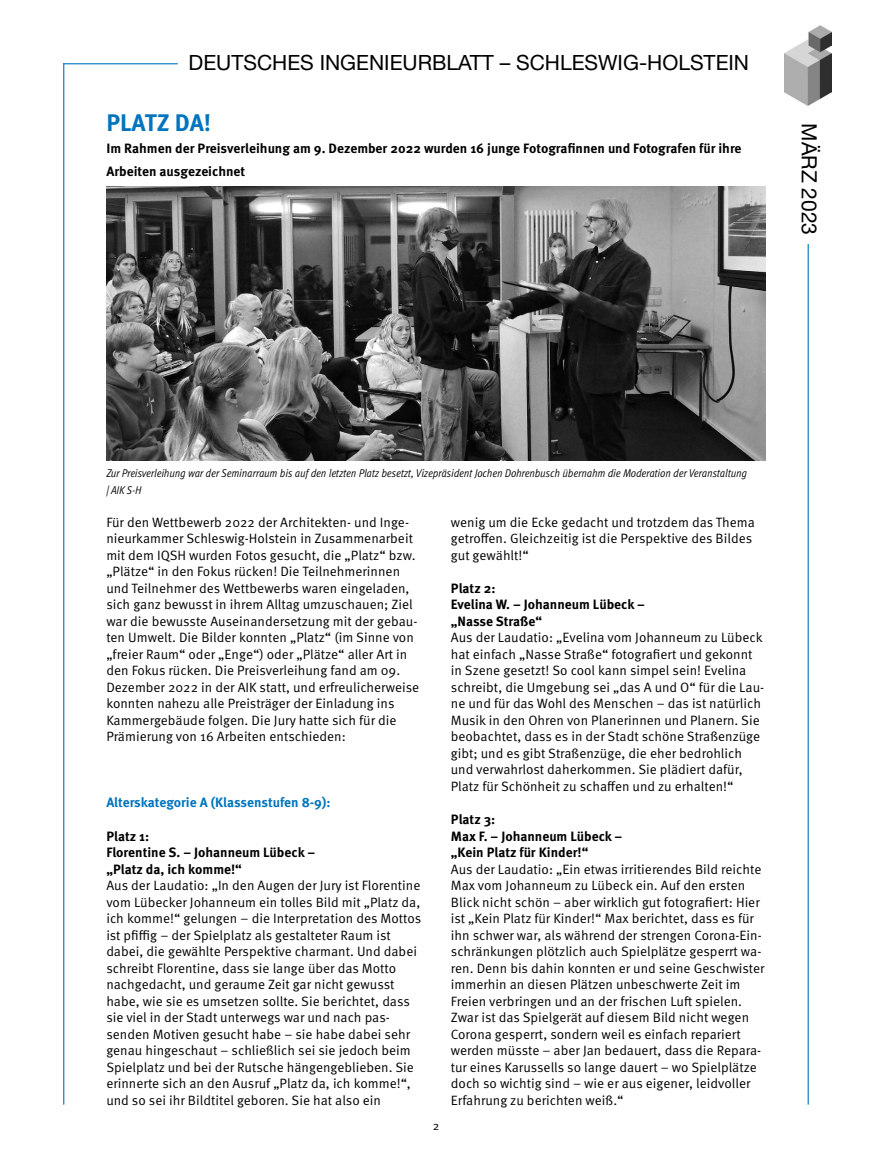
<style>
.page{position:relative;width:872px;height:1170px;background:#fff}
.page>*{position:absolute;margin:0;border:0;box-sizing:border-box;transform-origin:0 0}
.Headline_16_pt{font:700 24px "Meta OT";color:#0074bd}
.t1{font:21px "Helvetica Neue LT Std";color:#000}
.Fließtext_ohne_Absta{font:13.5px/16.5px "Meta OT Norm";color:#000}
.Fließtext{font:13.5px/16.5px "Meta OT Norm";color:#000}
.Fließtext-2{font:700 13.5px/16.5px "Meta OT";color:#000}
.Subline{font:700 13.5px/22.5px "Meta OT";color:#000}
.Fließtext-3{font:700 13.5px "Meta OT";letter-spacing:-.005em;color:#0074bd}
.t2{font:12px "Meta OT Norm";color:#000}
.Bildunterschrift{font:11.25px "Meta OT Cond Norm Ita";color:#000}
</style>
<div class="page">
<hr style="left:807px;top:222px;width:1px;height:882px;background:#0074bd">
<hr style="left:63px;top:63px;width:1px;height:1041px;background:#0074bd">
<hr style="left:63px;top:63px;width:115px;height:1px;background:#0074bd">
<div style="left:797px;top:123px;width:24px;height:120px;background:#fff"></div>
<img style="left:784px;top:26px;width:47px;height:79px">
<img style="left:106px;top:186px;width:659px;height:275px">
<h2 class="t1" style="left:189px;top:50px;width:562px">DEUTSCHES INGENIEURBLATT – SCHLESWIG-HOLSTEIN</h2>
<p class="Headline_16_pt" style="left:106px;top:107px;width:106px">PLATZ DA!</p>
<p class="Subline" style="left:106px;top:137px;width:637px">Im Rahmen der Preisverleihung am 9. Dezember 2022 wurden 16 junge Fotografinnen und Fotografen für ihre<br>Arbeiten ausgezeichnet</p>
<h2 class="t1" style="left:821px;top:123px;width:113px;rotate:90deg">MÄRZ 2023</h2>
<p class="Bildunterschrift" style="left:106px;top:466px;width:642px">Zur Preisverleihung war der Seminarraum bis auf den letzten Platz besetzt, Vizepräsident Jochen Dohrenbusch übernahm die Moderation der Veranstaltung</p>
<p class="Bildunterschrift" style="left:106px;top:483px;width:36px">| AIK S-H</p>
<p class="Fließtext" style="left:106px;top:514px;width:314px">Für den Wettbewerb 2022 der Architekten- und Inge&shy;nieurkammer Schleswig-Holstein in Zusammenarbeit mit dem IQSH wurden Fotos gesucht, die „Platz“ bzw. „Plätze“ in den Fokus rücken! Die Teilnehmerinnen und Teilnehmer des Wettbewerbs waren eingeladen, sich ganz bewusst in ihrem Alltag umzuschauen; Ziel war die bewusste Auseinandersetzung mit der gebau&shy;ten Umwelt. Die Bilder konnten „Platz“ (im Sinne von „freier Raum“ oder „Enge“) oder „Plätze“ aller Art in den Fokus rücken. Die Preisverleihung fand am 09.<br>Dezember 2022 in der AIK statt, und erfreulicherweise konnten nahezu alle Preisträger der Einladung ins Kammergebäude folgen. Die Jury hatte sich für die Prämierung von 16 Arbeiten entschieden:</p>
<p class="Fließtext-3" style="left:106px;top:794px;width:226px">Alterskategorie A (Klassenstufen 8-9):</p>
<p class="Fließtext-2" style="left:106px;top:827px;width:210px">Platz 1:<br>Florentine S. – Johanneum Lübeck – „Platz da, ich komme!“</p>
<p class="Fließtext_ohne_Absta" style="left:106px;top:877px;width:316px">Aus der Laudatio: „In den Augen der Jury ist Florentine vom Lübecker Johanneum ein tolles Bild mit „Platz da, ich komme!“ gelungen – die Interpretation des Mottos ist pfiffig – der Spielplatz als gestalteter Raum ist dabei, die gewählte Perspektive charmant. Und dabei schreibt Florentine, dass sie lange über das Motto nachgedacht, und geraume Zeit gar nicht gewusst habe, wie sie es umsetzen sollte. Sie berichtet, dass sie viel in der Stadt unterwegs war und nach pas&shy;senden Motiven gesucht habe – sie habe dabei sehr genau hingeschaut – schließlich sei sie jedoch beim Spielplatz und bei der Rutsche hängengeblieben. Sie erinnerte sich an den Ausruf „Platz da, ich komme!“, und so sei ihr Bildtitel geboren. Sie hat also ein</p>
<p class="t2" style="left:433px;top:1118px;width:8px">2</p>
<p class="Fließtext_ohne_Absta" style="left:451px;top:514px;width:305px">wenig um die Ecke gedacht und trotzdem das Thema getroffen. Gleichzeitig ist die Perspektive des Bildes gut gewählt!“</p>
<p class="Fließtext-2" style="left:451px;top:580px;width:196px">Platz 2:<br>Evelina W. – Johanneum Lübeck – „Nasse Straße“</p>
<p class="Fließtext_ohne_Absta" style="left:451px;top:629px;width:315px">Aus der Laudatio: „Evelina vom Johanneum zu Lübeck hat einfach „Nasse Straße“ fotografiert und gekonnt in Szene gesetzt! So cool kann simpel sein! Evelina schreibt, die Umgebung sei „das A und O“ für die Lau&shy;ne und für das Wohl des Menschen – das ist natürlich Musik in den Ohren von Planerinnen und Planern. Sie beobachtet, dass es in der Stadt schöne Straßenzüge gibt; und es gibt Straßenzüge, die eher bedrohlich und verwahrlost daherkommen. Sie plädiert dafür, Platz für Schönheit zu schaffen und zu erhalten!“</p>
<p class="Fließtext-2" style="left:451px;top:811px;width:173px">Platz 3:<br>Max F. – Johanneum Lübeck – „Kein Platz für Kinder!“</p>
<p class="Fließtext_ohne_Absta" style="left:451px;top:860px;width:315px">Aus der Laudatio: „Ein etwas irritierendes Bild reichte Max vom Johanneum zu Lübeck ein. Auf den ersten Blick nicht schön – aber wirklich gut fotografiert: Hier ist „Kein Platz für Kinder!“ Max berichtet, dass es für ihn schwer war, als während der strengen Corona-Ein&shy;schränkungen plötzlich auch Spielplätze gesperrt wa&shy;ren. Denn bis dahin konnten er und seine Geschwister immerhin an diesen Plätzen unbeschwerte Zeit im Freien verbringen und an der frischen Luft spielen.<br>Zwar ist das Spielgerät auf diesem Bild nicht wegen Corona gesperrt, sondern weil es einfach repariert werden müsste – aber Jan bedauert, dass die Repara&shy;tur eines Karussells so lange dauert – wo Spielplätze doch so wichtig sind – wie er aus eigener, leidvoller Erfahrung zu berichten weiß.“</p>
</div>
